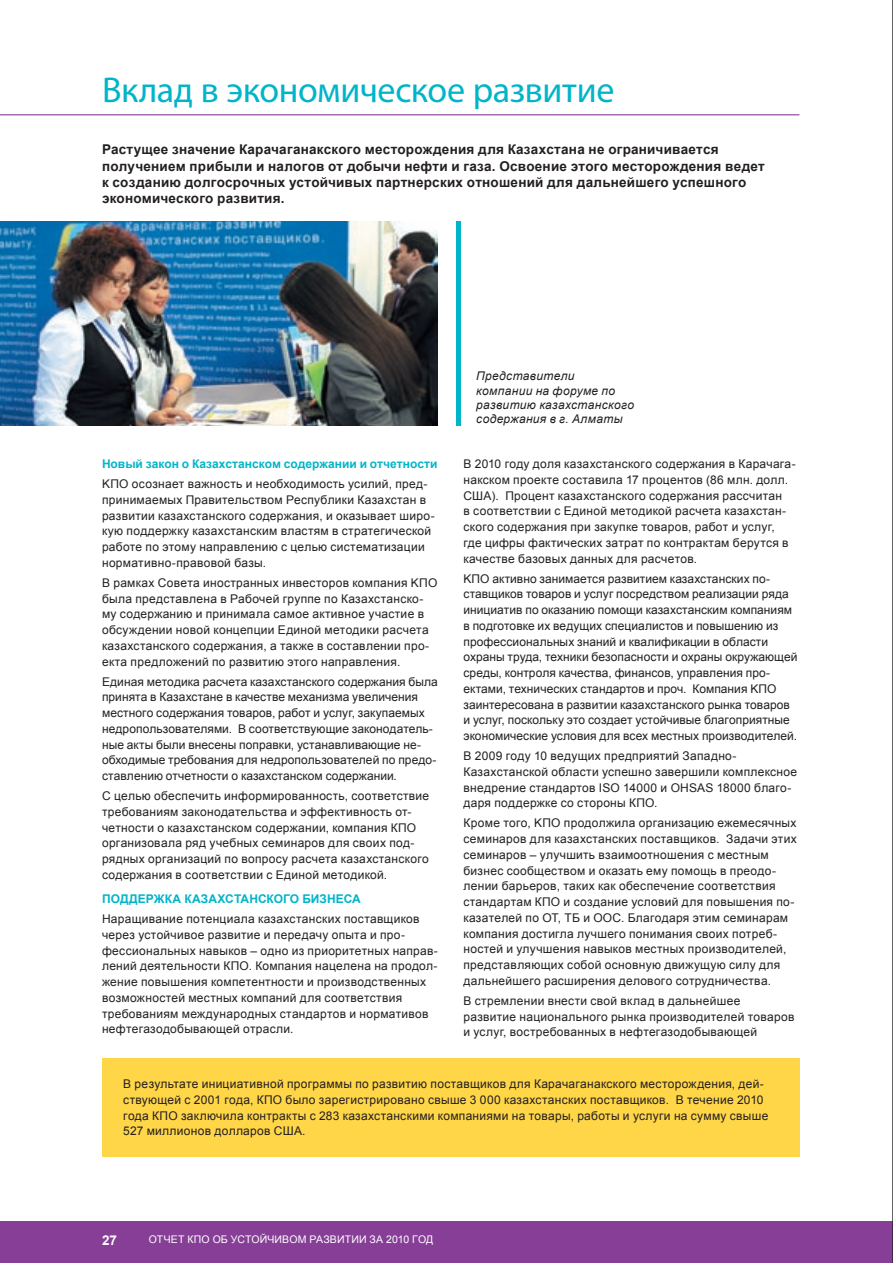
<style>
.page{position:relative;width:893px;height:1263px;background:#fff}
.page>*{position:absolute;margin:0;border:0;box-sizing:border-box;transform-origin:0 0}
.Headline{font:36px "Myriad Pro K";letter-spacing:-.01em;color:#00b5c8}
.Introdiction{font:700 13.5px/16.2px "Arial";letter-spacing:.015em;color:#231f20}
.t1{font:700 13.5px "Arial";color:#fff}
.Body{font:12px/15.8px "Arial";letter-spacing:.02em;color:#231f20}
.Subhead_2{font:700 12px "Arial";color:#00b5c8}
.Podpis{font:italic 12px/14.4px "Arial";letter-spacing:.025em;color:#231f20}
.t2{font:10.5px "Arial";letter-spacing:.015em;color:#fff}
</style>
<div class="page">
<div style="left:0;top:1222px;width:893px;height:41px;background:#873e97"></div>
<hr style="left:0;top:114px;width:799px;height:1px;background:#873e97">
<hr style="left:892px;top:0;width:1px;height:1263px;background:#231f20">
<img style="left:0;top:221px;width:438px;height:204px">
<hr style="left:456px;top:221px;width:4px;height:204px;background:#00b5c8">
<div style="left:102px;top:1058px;width:697px;height:99px;background:#ffd648"></div>
<p class="Headline" style="left:102px;top:70px;width:514px">Вклад в экономическое развитие</p>
<p class="Introdiction" style="left:102px;top:142px;width:664px">Растущее значение Карачаганакского месторождения для Казахстана не ограничивается получением прибыли и налогов от добычи нефти и газа. Освоение этого месторождения ведет к созданию долгосрочных устойчивых партнерских отношений для дальнейшего успешного экономического развития.</p>
<p class="Subhead_2" style="left:102px;top:456px;width:337px">Новый закон о Казахстанском содержании и отчетности</p>
<p class="Body" style="left:102px;top:476px;width:334px">KПO осознает важность и необходимость усилий, пред&shy;принимаемых Правительством Республики Казахстан в развитии казахстанского содержания, и оказывает широ&shy;кую поддержку казахстанским властям в стратегической работе по этому направлению с целью систематизации нормативно-правовой базы.</p>
<p class="Body" style="left:102px;top:575px;width:337px">В рамках Совета иностранных инвесторов компания KПO была представлена в Рабочей группе по Казахстанско&shy;му содержанию и принимала самое активное участие в обсуждении новой концепции Единой методики расчета казахстанского содержания, а также в составлении про&shy;екта предложений по развитию этого направления.</p>
<p class="Body" style="left:102px;top:673px;width:337px">Единая методика расчета казахстанского содержания была принята в Казахстане в качестве механизма увеличения местного содержания товаров, работ и услуг, закупаемых недропользователями. В соответствующие законодатель&shy;ные акты были внесены поправки, устанавливающие не&shy;обходимые требования для недропользователей по предо&shy;ставлению отчетности о казахстанском содержании.</p>
<p class="Body" style="left:102px;top:788px;width:329px">С целью обеспечить информированность, соответствие требованиям законодательства и эффективность от&shy;четности о казахстанском содержании, компания КПО организовала ряд учебных семинаров для своих под&shy;рядных организаций по вопросу расчета казахстанского содержания в соответствии с Единой методикой.</p>
<p class="Subhead_2" style="left:102px;top:891px;width:260px">ПОДДЕРЖКА КАЗАХСТАНСКОГО БИЗНЕСА</p>
<p class="Body" style="left:102px;top:911px;width:337px">Наращивание потенциала казахстанских поставщиков через устойчивое развитие и передачу опыта и про&shy;фессиональных навыков – одно из приоритетных направ&shy;лений деятельности КПО. Компания нацелена на продол&shy;жение повышения компетентности и производственных возможностей местных компаний для соответствия требованиям международных стандартов и нормативов нефтегазодобывающей отрасли.</p>
<p class="Podpis" style="left:476px;top:369px;width:159px">Представители<br>компании на форуме по развитию казахстанского содержания в г. Алматы</p>
<p class="Body" style="left:463px;top:456px;width:334px">В 2010 году доля казахстанского содержания в Карачага&shy;накском проекте составила 17 процентов (86 млн. долл.<br>США). Процент казахстанского содержания рассчитан<br>в соответствии с Единой методикой расчета казахстан&shy;ского содержания при закупке товаров, работ и услуг, где цифры фактических затрат по контрактам берутся в качестве базовых данных для расчетов.</p>
<p class="Body" style="left:463px;top:570px;width:335px">KПO активно занимается развитием казахстанских по&shy;ставщиков товаров и услуг посредством реализации ряда инициатив по оказанию помощи казахстанским компаниям в подготовке их ведущих специалистов и повышению из профессиональных знаний и квалификации в области охраны труда, техники безопасности и охраны окружающей среды, контроля качества, финансов, управления про&shy;ектами, технических стандартов и проч. Компания KПO заинтересована в развитии казахстанского рынка товаров и услуг, поскольку это создает устойчивые благоприятные экономические условия для всех местных производителей.</p>
<p class="Body" style="left:463px;top:748px;width:335px">В 2009 году 10 ведущих предприятий Западно-Казахстанской области успешно завершили комплексное внедрение стандартов ISO 14000 и OHSAS 18000 благо&shy;даря поддержке со стороны КПО.</p>
<p class="Body" style="left:463px;top:815px;width:335px">Кроме того, KПO продолжила организацию ежемесячных семинаров для казахстанских поставщиков. Задачи этих семинаров – улучшить взаимоотношения с местным бизнес сообществом и оказать ему помощь в преодо&shy;лении барьеров, таких как обеспечение соответствия стандартам КПО и создание условий для повышения по&shy;казателей по ОТ, ТБ и ООС. Благодаря этим семинарам компания достигла лучшего понимания своих потреб&shy;ностей и улучшения навыков местных производителей, представляющих собой основную движущую силу для дальнейшего расширения делового сотрудничества.</p>
<p class="Body" style="left:463px;top:993px;width:332px">В стремлении внести свой вклад в дальнейшее развитие национального рынка производителей товаров и услуг, востребованных в нефтегазодобывающей</p>
<p class="Body" style="left:123px;top:1076px;width:646px">В результате инициативной программы по развитию поставщиков для Карачаганакского месторождения, дей&shy;ствующей с 2001 года, КПО было зарегистрировано свыше 3 000 казахстанских поставщиков. В течение 2010 года КПО заключила контракты с 283 казахстанскими компаниями на товары, работы и услуги на сумму свыше 527 миллионов долларов США.</p>
<p class="t1" style="left:102px;top:1231px;width:17px">27</p>
<p class="t2" style="left:149px;top:1232px;width:97px">Отчет КПО об усто</p>
<p class="t2" style="left:260px;top:1232px;width:58px">йчивом разв</p>
<p class="t2" style="left:337px;top:1232px;width:98px">итии за 2010 год</p>
</div>
